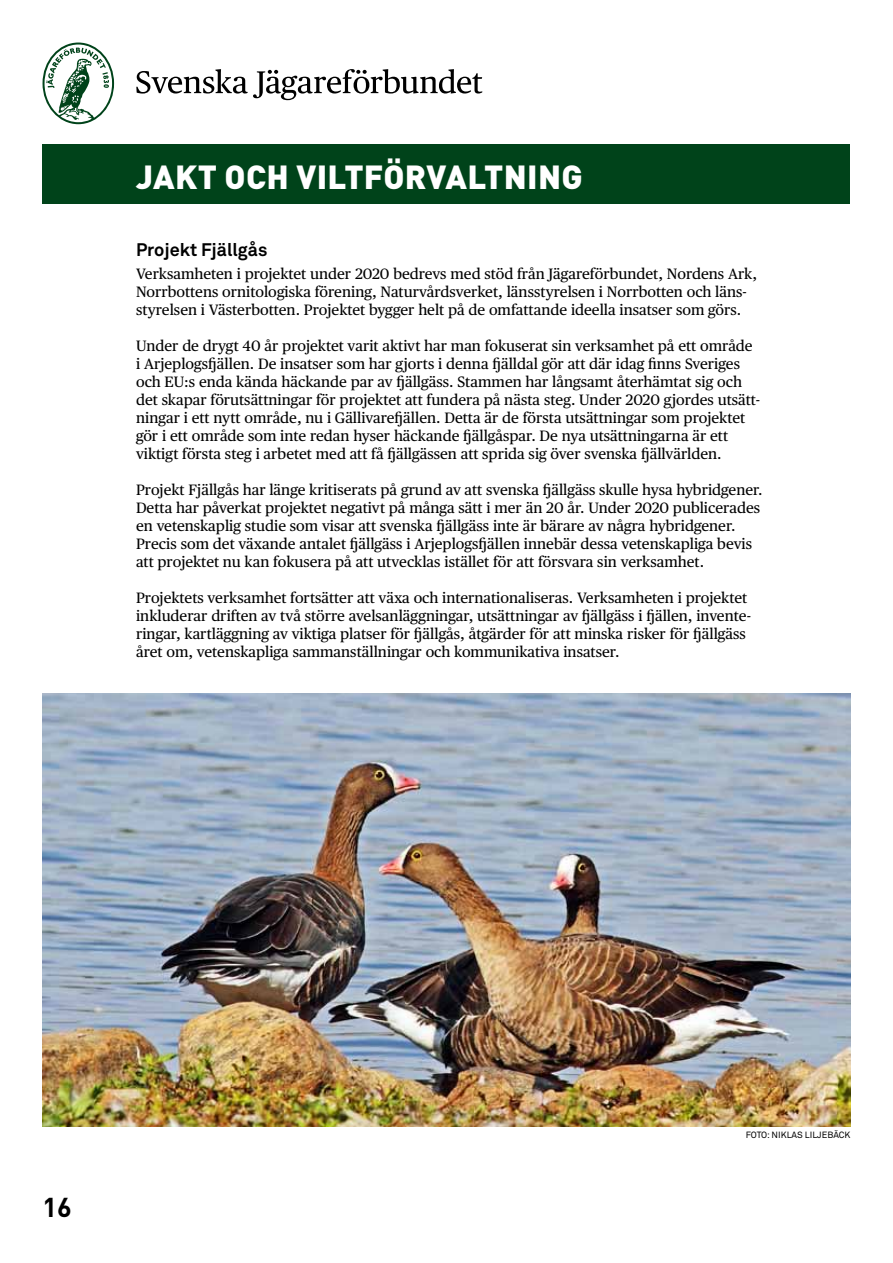
<style>
.page{position:relative;width:893px;height:1263px;background:#fff}
.page>*{position:absolute;margin:0;border:0;box-sizing:border-box;transform-origin:0 0}
.t1{font:900 33px "DINOT";letter-spacing:.01em;color:#fff}
.t2{font:700 27px "DINOT";color:#000}
.t3{font:700 18px "Akkurat Std";color:#000}
.t4{font:15px/18px "Publico Text";color:#000}
.t5{font:9px "Akkurat Std";color:#000}
</style>
<div class="page">
<svg style="left:43px;top:43px;width:71px;height:81px"></svg>
<svg style="left:136px;top:69px;width:346px;height:31px"></svg>
<div style="left:43px;top:144px;width:807px;height:60px;background:#00431a"></div>
<img style="left:43px;top:693px;width:807px;height:433px">
<h1 class="t1" style="left:136px;top:155px;width:39px">JAKT</h1>
<h1 class="t1" style="left:225px;top:155px;width:201px">OCH VILTFÖRVALT</h1>
<h1 class="t1" style="left:504px;top:155px;width:81px">NING</h1>
<p class="t3" style="left:136px;top:239px;width:133px">Projekt Fjällgås</p>
<p class="t4" style="left:136px;top:264px;width:623px">Verksamheten i projektet under 2020 bedrevs med stöd från Jägareförbundet, Nordens Ark,<br>Norrbottens ornitologiska förening, Naturvårdsverket, länsstyrelsen i Norrbotten och läns&shy;styrelsen i Västerbotten. Projektet bygger helt på de omfattande ideella insatser som görs.</p>
<p class="t4" style="left:136px;top:336px;width:626px">Under de drygt 40 år projektet varit aktivt har man fokuserat sin verksamhet på ett område i Arjeplogsfjällen. De insatser som har gjorts i denna fjälldal gör att där idag finns Sveriges och EU:s enda kända häckande par av fjällgäss. Stammen har långsamt återhämtat sig och det skapar förutsättningar för projektet att fundera på nästa steg. Under 2020 gjordes utsätt&shy;ningar i ett nytt område, nu i Gällivarefjällen. Detta är de första utsättningar som projektet gör i ett område som inte redan hyser häckande fjällgåspar. De nya utsättningarna är ett viktigt första steg i arbetet med att få fjällgässen att sprida sig över svenska fjällvärlden.</p>
<p class="t4" style="left:136px;top:480px;width:628px">Projekt Fjällgås har länge kritiserats på grund av att svenska fjällgäss skulle hysa hybridgener.<br>Detta har påverkat projektet negativt på många sätt i mer än 20 år. Under 2020 publicerades en vetenskaplig studie som visar att svenska fjällgäss inte är bärare av några hybridgener.<br>Precis som det växande antalet fjällgäss i Arjeplogsfjällen innebär dessa vetenskapliga bevis att projektet nu kan fokusera på att utvecklas istället för att försvara sin verksamhet.</p>
<p class="t4" style="left:136px;top:588px;width:616px">Projektets verksamhet fortsätter att växa och internationaliseras. Verksamheten i projektet inkluderar driften av två större avelsanläggningar, utsättningar av fjällgäss i fjällen, invente&shy;ringar, kartläggning av viktiga platser för fjällgås, åtgärder för att minska risker för fjällgäss året om, vetenskapliga sammanställningar och kommunikativa insatser.</p>
<h2 class="t2" style="left:43px;top:1189px;width:31px">16</h2>
<p class="t5" style="left:746px;top:1129px;width:106px">FOTO: NIKLAS LILJEBÄCK</p>
</div>
